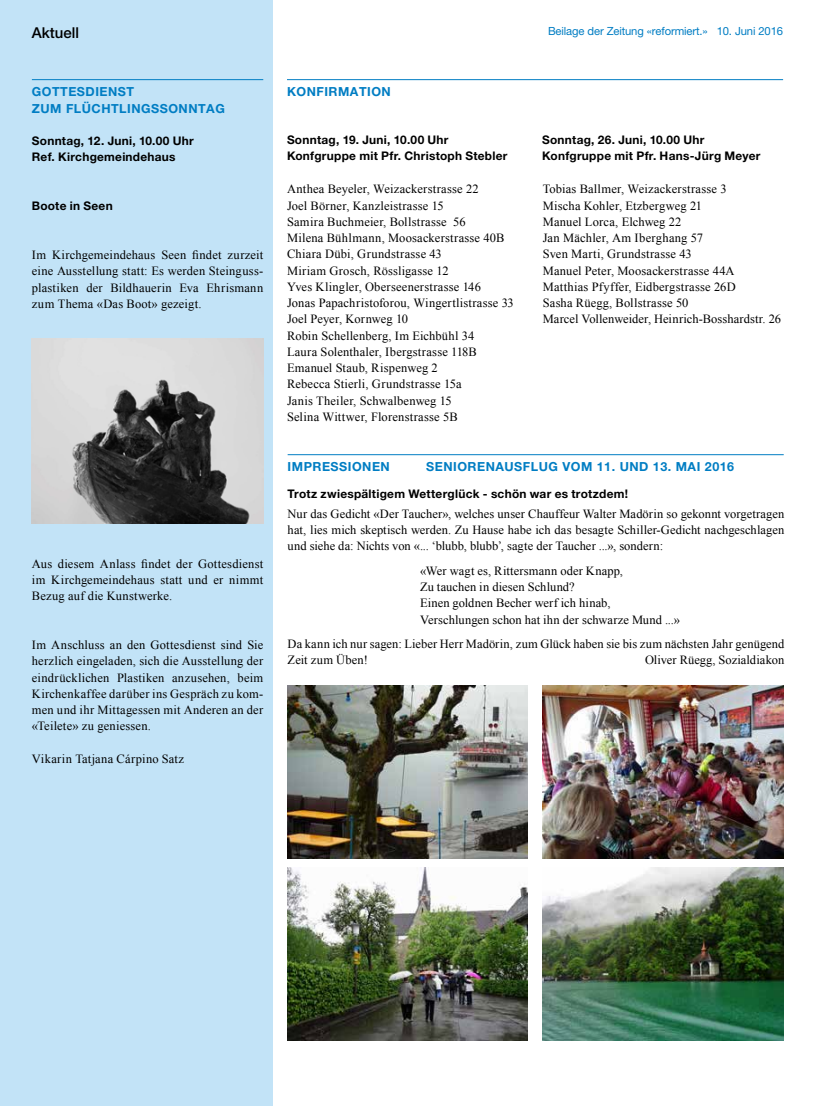
<style>
.page{position:relative;width:815px;height:1106px;background:#fff}
.page>*{position:absolute;margin:0;border:0;box-sizing:border-box;transform-origin:0 0}
.t1{font:500 15px "Helvetica Neue LT Pro";color:#000}
.t2{font:12.5px/16.2px "Times New Roman";letter-spacing:.015em;color:#000}
.t3{font:700 12.5px/16.2px "Helvetica Neue LT Pro";letter-spacing:.04em;color:#007dc3}
.t4{font:700 11.88px/16.2px "Helvetica Neue LT Pro";letter-spacing:.02em;color:#000}
.t5{font:11.25px "Helvetica Neue LT Pro";letter-spacing:-.01em;color:#007dc3}
</style>
<div class="page">
<div style="left:0;top:0;width:273px;height:1106px;background:#c2e3f7"></div>
<hr style="left:287px;top:79px;width:496px;height:1px;background:#007dc3">
<hr style="left:288px;top:454px;width:496px;height:1px;background:#007dc3">
<img style="left:287px;top:868px;width:241px;height:172px">
<img style="left:543px;top:685px;width:241px;height:173px">
<img style="left:543px;top:867px;width:241px;height:173px">
<img style="left:287px;top:685px;width:241px;height:173px">
<hr style="left:32px;top:79px;width:231px;height:1px;background:#007dc3">
<img style="left:32px;top:338px;width:231px;height:185px">
<p class="t1" style="left:32px;top:24px;width:49px">Aktuell</p>
<p class="t5" style="left:548px;top:24px;width:237px">Beilage der Zeitung «reformiert.» 10. Juni 2016</p>
<p class="t3" style="left:32px;top:83px;width:194px">GOTTESDIENST<br>ZUM FLÜCHTLINGSSONNTAG</p>
<p class="t4" style="left:32px;top:132px;width:163px">Sonntag, 12. Juni, 10.00 Uhr<br>Ref. Kirchgemeindehaus</p>
<p class="t4" style="left:32px;top:197px;width:82px">Boote in Seen</p>
<p class="t2" style="left:32px;top:246px;width:233px;text-align:justify">Im Kirchgemeindehaus Seen findet zurzeit eine Ausstellung statt: Es werden Steinguss&shy;plastiken der Bildhauerin Eva Ehrismann zum Thema «Das Boot» gezeigt.</p>
<p class="t2" style="left:32px;top:555px;width:233px;text-align:justify">Aus diesem Anlass findet der Gottesdienst im Kirchgemeindehaus statt und er nimmt Bezug auf die Kunstwerke.</p>
<p class="t2" style="left:32px;top:636px;width:233px;text-align:justify">Im Anschluss an den Gottesdienst sind Sie herzlich eingeladen, sich die Ausstellung der eindrücklichen Plastiken anzusehen, beim Kirchenkaffee darüber ins Gespräch zu kom&shy;men und ihr Mittagessen mit Anderen an der «Teilete» zu geniessen.</p>
<p class="t2" style="left:32px;top:750px;width:154px">Vikarin Tatjana Cárpino Satz</p>
<p class="t3" style="left:287px;top:83px;width:105px">KONFIRMATION</p>
<p class="t4" style="left:287px;top:131px;width:222px">Sonntag, 19. Juni, 10.00 Uhr<br>Konfgruppe mit Pfr. Christoph Stebler</p>
<p class="t4" style="left:542px;top:131px;width:220px">Sonntag, 26. Juni, 10.00 Uhr<br>Konfgruppe mit Pfr. Hans-Jürg Meyer</p>
<p class="t2" style="left:287px;top:181px;width:228px">Anthea Beyeler, Weizackerstrasse 22<br>Joel Börner, Kanzleistrasse 15<br>Samira Buchmeier, Bollstrasse 56<br>Milena Bühlmann, Moosackerstrasse 40B Chiara Dübi, Grundstrasse 43<br>Miriam Grosch, Rössligasse 12<br>Yves Klingler, Oberseenerstrasse 146<br>Jonas Papachristoforou, Wingertlistrasse 33<br>Joel Peyer, Kornweg 10<br>Robin Schellenberg, Im Eichbühl 34<br>Laura Solenthaler, Ibergstrasse 118B Emanuel Staub, Rispenweg 2<br>Rebecca Stierli, Grundstrasse 15a<br>Janis Theiler, Schwalbenweg 15<br>Selina Wittwer, Florenstrasse 5B</p>
<p class="t3" style="left:288px;top:458px;width:104px">IMPRESSIONEN</p>
<p class="t3" style="left:426px;top:458px;width:310px">SENIORENAUSFLUG VOM 11. UND 13. MAI 2016</p>
<p class="t2" style="left:543px;top:181px;width:240px">Tobias Ballmer, Weizackerstrasse 3<br>Mischa Kohler, Etzbergweg 21<br>Manuel Lorca, Elchweg 22<br>Jan Mächler, Am Iberghang 57<br>Sven Marti, Grundstrasse 43<br>Manuel Peter, Moosackerstrasse 44A Matthias Pfyffer, Eidbergstrasse 26D<br>Sasha Rüegg, Bollstrasse 50<br>Marcel Vollenweider, Heinrich-Bosshardstr. 26</p>
<p class="t4" style="left:288px;top:485px;width:342px">Trotz zwiespältigem Wetterglück - schön war es trotzdem!</p>
<p class="t2" style="left:288px;top:505px;width:498px;text-align:justify">Nur das Gedicht «Der Taucher», welches unser Chauffeur Walter Madörin so gekonnt vorgetragen hat, lies mich skeptisch werden. Zu Hause habe ich das besagte Schiller-Gedicht nachgeschlagen und siehe da: Nichts von «... ‘blubb, blubb’, sagte der Taucher ...», sondern:</p>
<p class="t2" style="left:420px;top:562px;width:261px">«Wer wagt es, Rittersmann oder Knapp,<br>Zu tauchen in diesen Schlund?<br>Einen goldnen Becher werf ich hinab, Verschlungen schon hat ihn der schwarze Mund ...»</p>
<p class="t2" style="left:288px;top:635px;width:498px">Da kann ich nur sagen: Lieber Herr Madörin, zum Glück haben sie bis zum nächsten Jahr genügend<br>Zeit zum Üben!</p>
<p class="t2" style="left:645px;top:651px;width:141px">Oliver Rüegg, Sozialdiakon</p>
</div>
